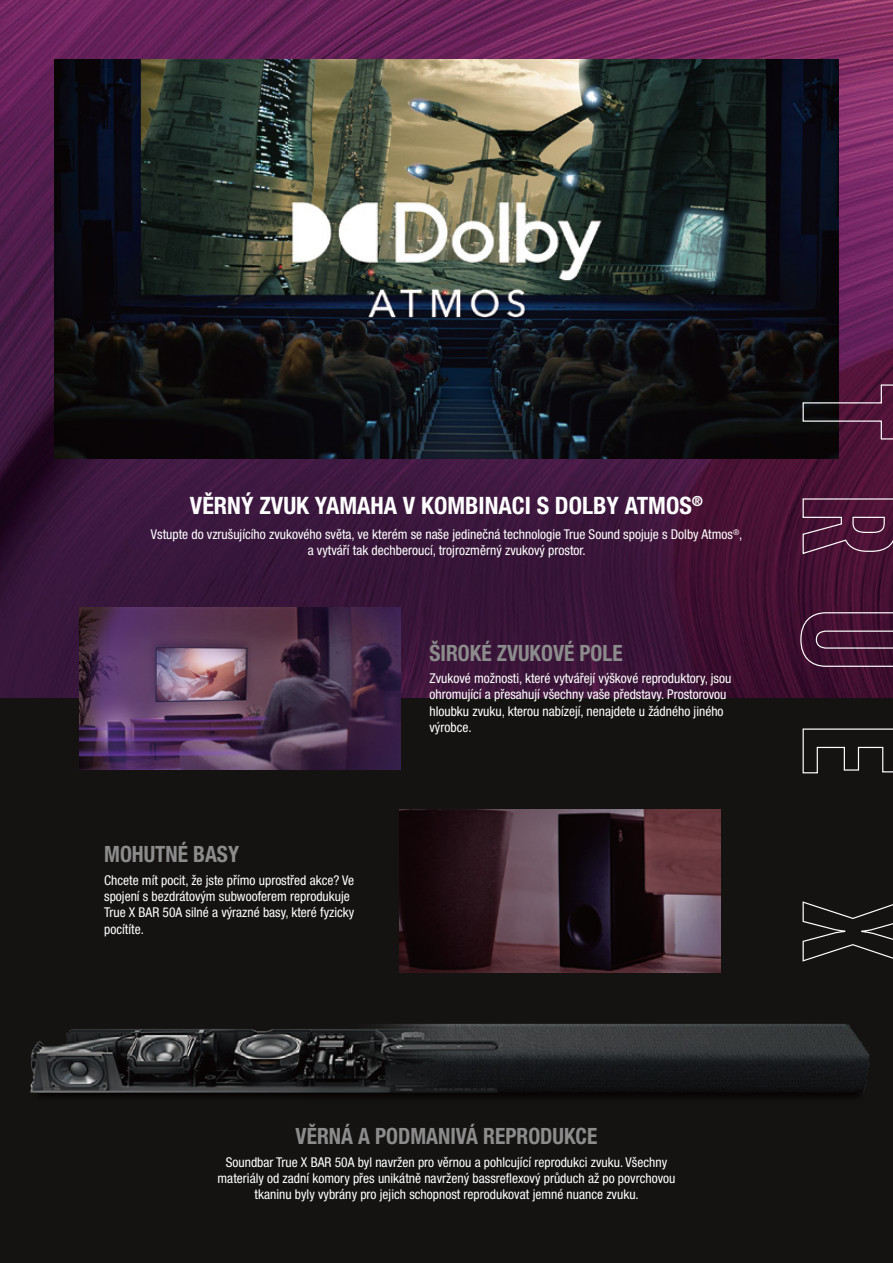
<style>
.page{position:relative;width:893px;height:1263px;background:#141312}
.page>*{position:absolute;margin:0;border:0;box-sizing:border-box;transform-origin:0 0}
.t1{font:700 condensed 24px "Helvetica Neue LT Pro";color:#fff}
.t2{font:700 condensed 22.5px "Helvetica Neue LT Pro";color:#8b8c8b;scale:.95 1}
.B{font:condensed 13.5px/16.2px "Helvetica Neue LT Pro";color:#fff;text-align:center}
</style>
<div class="page">
<img style="left:0;top:0;width:893px;height:697px">
<img style="left:30px;top:1023px;width:839px;height:74px">
<img style="left:54px;top:59px;width:785px;height:399px">
<img style="left:79px;top:607px;width:321px;height:163px">
<img style="left:400px;top:809px;width:321px;height:163px">
<svg style="left:802px;top:384px;width:91px;height:56px"></svg>
<svg style="left:802px;top:498px;width:91px;height:57px;background:#5a2747"></svg>
<svg style="left:800px;top:612px;width:93px;height:55px;background:#502442"></svg>
<svg style="left:802px;top:728px;width:91px;height:46px"></svg>
<svg style="left:802px;top:901px;width:91px;height:61px"></svg>
<p class="t1" style="left:190px;top:491px;width:515px">VĚRNÝ ZVUK YAMAHA V KOMBINACI S DOLBY ATMOS<sup>®</sup></p>
<p class="B" style="left:151px;top:526px;width:593px">Vstupte do vzrušujícího zvukového světa, ve kterém se naše jedinečná technologie True Sound spojuje s Dolby Atmos<sup>®</sup>, a vytváří tak dechberoucí, trojrozměrný zvukový prostor.</p>
<h1 class="t2" style="left:104px;top:841px;width:144px">MOHUTNÉ BASY</h1>
<p class="B" style="left:104px;top:872px;width:252px;text-align:left">Chcete mít pocit, že jste přímo uprostřed akce? Ve spojení s bezdrátovým subwooferem reprodukuje True X BAR 50A silné a výrazné basy, které fyzicky pocítíte.</p>
<h1 class="t2" style="left:429px;top:639px;width:205px">ŠIROKÉ ZVUKOVÉ POLE</h1>
<p class="B" style="left:429px;top:670px;width:303px;text-align:left">Zvukové možnosti, které vytvářejí výškové reproduktory, jsou ohromující a přesahují všechny vaše představy. Prostorovou hloubku zvuku, kterou nabízejí, nenajdete u žádného jiného výrobce.</p>
<h1 class="t2" style="left:296px;top:1122px;width:319px">VĚRNÁ A PODMANIVÁ REPRODUKCE</h1>
<p class="B" style="left:218px;top:1153px;width:459px">Soundbar True X BAR 50A byl navržen pro věrnou a pohlcující reprodukci zvuku. Všechny materiály od zadní komory přes unikátně navržený bassreflexový průduch až po povrchovou tkaninu byly vybrány pro jejich schopnost reprodukovat jemné nuance zvuku.</p>
</div>
